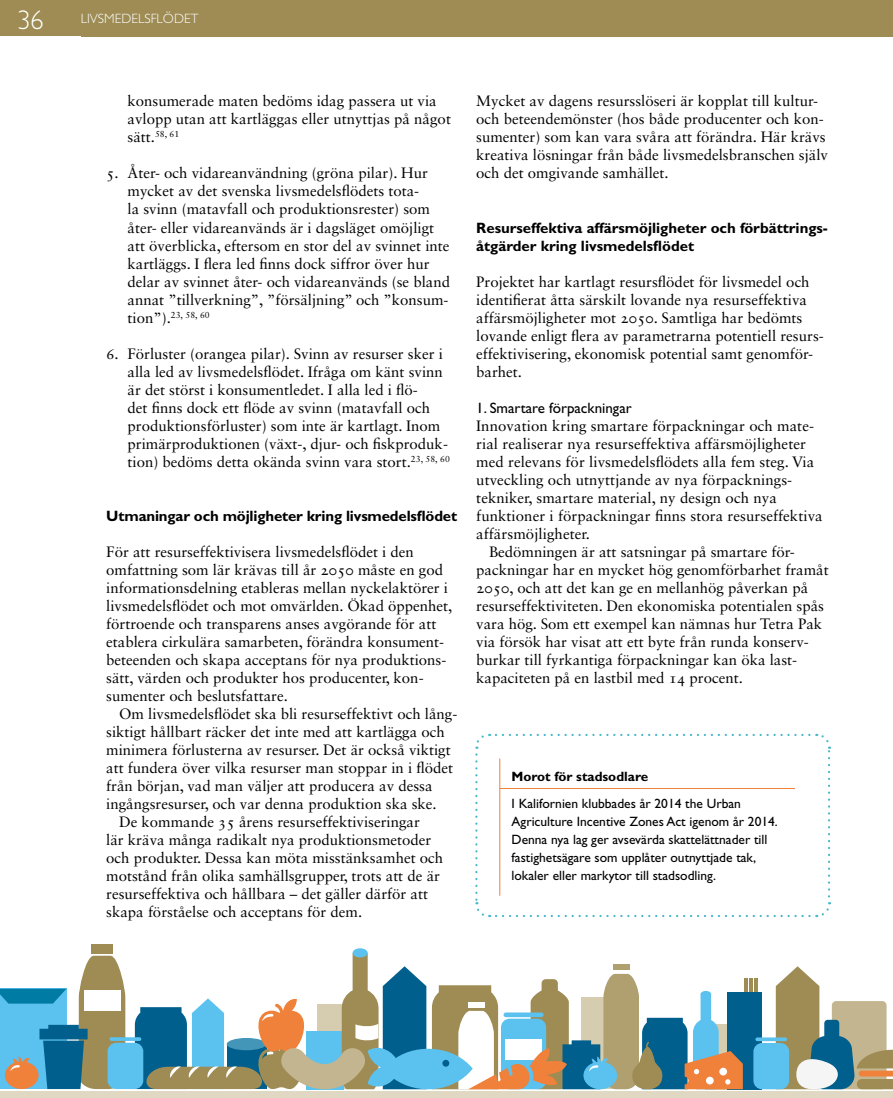
<style>
.page{position:relative;width:893px;height:1098px;background:#fff}
.page>*{position:absolute;margin:0;border:0;box-sizing:border-box;transform-origin:0 0}
.t1{font:300 27px "Gill Sans Std";color:#fff}
.t2{font:15px/18px "Sabon LT Std";color:#000}
.t3{font:700 15px/18px "Gill Sans Std";color:#000}
.t4{font:15px "Gill Sans Std";color:#000}
.t5{font:13.5px/18px "Gill Sans Std";color:#000}
.t6{font:700 13.5px "Gill Sans Std";color:#000}
.t7{font:300 13.5px "Gill Sans Std";color:#fff}
.t8{font:8.7px "Sabon LT Std";color:#000}
.s1{font-size:15px}
</style>
<div class="page">
<div style="left:0;top:0;width:88px;height:36px;background:#9e8c54"></div>
<div style="left:82px;top:0;width:811px;height:36px;background:#9e8c54"></div>
<div style="left:91px;top:943px;width:22px;height:10px;background:#9e8c54"></div>
<hr style="left:756px;top:977px;width:2px;height:22px;background:#9e8c54">
<div style="left:727px;top:991px;width:35px;height:97px;background:#005f8d"></div>
<div style="left:753px;top:1042px;width:36px;height:46px;background:#5bc1ee;border-radius:9px"></div>
<hr style="left:755px;top:1037px;width:32px;height:3px;background:#5bc1ee;border-radius:2px">
<div style="left:108px;top:1042px;width:35px;height:46px;background:#5bc1ee;border-radius:9px"></div>
<svg style="left:110px;top:1036px;width:31px;height:4px"></svg>
<svg style="left:353px;top:947px;width:15px;height:10px"></svg>
<svg style="left:0;top:955px;width:125px;height:133px"></svg>
<svg style="left:135px;top:952px;width:620px;height:138px"></svg>
<svg style="left:776px;top:966px;width:117px;height:123px"></svg>
<div style="left:0;top:1090px;width:893px;height:7px;background:#e0d8c2"></div>
<svg style="left:475px;top:733px;width:356px;height:185px"></svg>
<hr style="left:500px;top:787px;width:295px;height:1px;background:#ef813b">
<hr style="left:499px;top:758px;width:1px;height:137px;background:#ef813b">
<h1 class="t1" style="left:17px;top:5px;width:28px">36</h1>
<p class="t7" style="left:81px;top:11px;width:119px">LIVSMEDELSFLÖDET</p>
<p class="t2" style="left:128px;top:92px;width:325px">konsumerade maten bedöms idag passera ut via avlopp utan att kartläggas eller utnyttjas på något sätt.<sup>58,</sup> <sup>61</sup></p>
<p class="t2" style="left:128px;top:164px;width:324px;text-indent:-21px">5. Åter- och vidareanvändning (gröna pilar). Hur mycket av det svenska livsmedelsflödets tota-<br>la svinn (matavfall och produktionsrester) som åter- eller vidareanvänds är i dagsläget omöjligt att överblicka, eftersom en stor del av svinnet inte kartläggs. I flera led finns dock siffror över hur delar av svinnet åter- och vidareanvänds (se bland annat ”tillverkning”, ”försäljning” och ”konsum-</p>
<p class="t8" style="left:128px;top:309px;width:84px"><span class="s1">tion”).</span>23, 58, 60</p>
<p class="t2" style="left:128px;top:344px;width:324px;text-indent:-21px">6. Förluster (orangea pilar). Svinn av resurser sker i alla led av livsmedelsflödet. Ifråga om känt svinn är det störst i konsumentledet. I alla led i flö-<br>det finns dock ett flöde av svinn (matavfall och produktionsförluster) som inte är kartlagt. Inom primärproduktionen (växt-, djur- och fiskproduk&shy;tion) bedöms detta okända svinn vara stort.<sup>23,</sup> <sup>58,</sup> <sup>60</sup></p>
<p class="t3" style="left:106px;top:506px;width:352px">Utmaningar och möjligheter kring livsmedelsflödet</p>
<p class="t2" style="left:106px;top:542px;width:348px">För att resurseffektivisera livsmedelsflödet i den omfattning som lär krävas till år 2050 måste en god informationsdelning etableras mellan nyckelaktörer i livsmedelsflödet och mot omvärlden. Ökad öppenhet, förtroende och transparens anses avgörande för att etablera cirkulära samarbeten, förändra konsument&shy;beteenden och skapa acceptans för nya produktions&shy;sätt, värden och produkter hos producenter, kon&shy;sumenter och beslutsfattare.</p>
<p class="t2" style="left:119px;top:704px;width:340px">Om livsmedelsflödet ska bli resurseffektivt och lång-</p>
<p class="t2" style="left:106px;top:722px;width:340px">siktigt hållbart räcker det inte med att kartlägga och</p>
<p class="t2" style="left:106px;top:740px;width:346px">minimera förlusterna av resurser. Det är också viktigt</p>
<p class="t2" style="left:106px;top:758px;width:348px">att fundera över vilka resurser man stoppar in i flödet</p>
<p class="t2" style="left:106px;top:776px;width:328px">från början, vad man väljer att producera av dessa</p>
<p class="t2" style="left:106px;top:794px;width:332px">ingångsresurser, och var denna produktion ska ske.</p>
<p class="t2" style="left:119px;top:812px;width:302px">De kommande 35 årens resurseffektiviseringar</p>
<p class="t2" style="left:106px;top:830px;width:327px">lär kräva många radikalt nya produktionsmetoder</p>
<p class="t2" style="left:106px;top:848px;width:338px">och produkter. Dessa kan möta misstänksamhet och</p>
<p class="t2" style="left:106px;top:866px;width:335px">motstånd från olika samhällsgrupper, trots att de är</p>
<p class="t2" style="left:106px;top:884px;width:323px">resurseffektiva och hållbara – det gäller därför att</p>
<p class="t2" style="left:106px;top:902px;width:257px">skapa förståelse och acceptans för dem.</p>
<p class="t2" style="left:476px;top:92px;width:353px">Mycket av dagens resursslöseri är kopplat till kultur&shy;och beteendemönster (hos både producenter och kon&shy;sumenter) som kan vara svåra att förändra. Här krävs kreativa lösningar från både livsmedelsbranschen själv och det omgivande samhället.</p>
<p class="t3" style="left:476px;top:218px;width:353px">Resurseffektiva affärsmöjligheter och förbättrings&shy;åtgärder kring livsmedelsflödet</p>
<p class="t2" style="left:476px;top:272px;width:349px">Projektet har kartlagt resursflödet för livsmedel och identifierat åtta särskilt lovande nya resurseffektiva affärsmöjligheter mot 2050. Samtliga har bedömts lovande enligt flera av parametrarna potentiell resurs&shy;effektivisering, ekonomisk potential samt genomför&shy;barhet.</p>
<p class="t4" style="left:476px;top:399px;width:157px">1. Smartare förpackningar</p>
<p class="t2" style="left:476px;top:416px;width:339px">Innovation kring smartare förpackningar och mate-</p>
<p class="t2" style="left:476px;top:434px;width:331px">rial realiserar nya resurseffektiva affärsmöjligheter</p>
<p class="t2" style="left:476px;top:452px;width:339px">med relevans för livsmedelsflödets alla fem steg. Via</p>
<p class="t2" style="left:476px;top:470px;width:318px">utveckling och utnyttjande av nya förpacknings-</p>
<p class="t2" style="left:476px;top:488px;width:302px">tekniker, smartare material, ny design och nya</p>
<p class="t2" style="left:476px;top:506px;width:348px">funktioner i förpackningar finns stora resurseffektiva</p>
<p class="t2" style="left:476px;top:524px;width:115px">affärsmöjligheter.</p>
<p class="t2" style="left:489px;top:542px;width:307px">Bedömningen är att satsningar på smartare för-</p>
<p class="t2" style="left:476px;top:560px;width:354px">packningar har en mycket hög genomförbarhet framåt</p>
<p class="t2" style="left:476px;top:578px;width:334px">2050, och att det kan ge en mellanhög påverkan på</p>
<p class="t2" style="left:476px;top:596px;width:349px">resurseffektiviteten. Den ekonomiska potentialen spås</p>
<p class="t2" style="left:476px;top:614px;width:347px">vara hög. Som ett exempel kan nämnas hur Tetra Pak</p>
<p class="t2" style="left:476px;top:632px;width:334px">via försök har visat att ett byte från runda konserv-</p>
<p class="t2" style="left:476px;top:650px;width:322px">burkar till fyrkantiga förpackningar kan öka last-</p>
<p class="t2" style="left:476px;top:668px;width:268px">kapaciteten på en lastbil med 14 procent.</p>
<p class="t6" style="left:512px;top:768px;width:138px">Morot för stadsodlare</p>
<p class="t5" style="left:512px;top:793px;width:268px">I Kalifornien klubbades år 2014 the Urban Agriculture Incentive Zones Act igenom år 2014.<br>Denna nya lag ger avsevärda skattelättnader till fastighetsägare som upplåter outnyttjade tak, lokaler eller markytor till stadsodling.</p>
</div>
